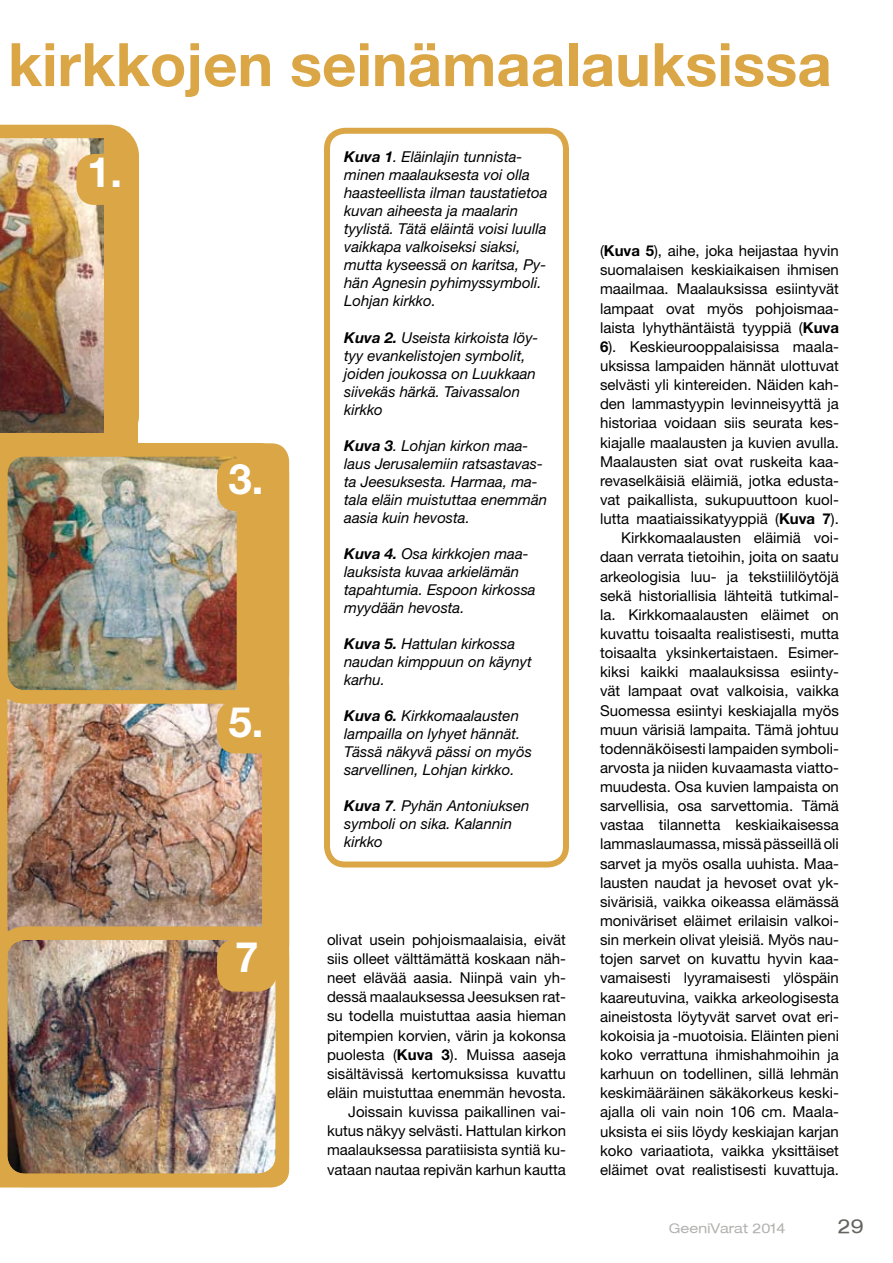
<style>
.page{position:relative;width:893px;height:1263px;background:#fff}
.page>*{position:absolute;margin:0;border:0;box-sizing:border-box;transform-origin:0 0}
.t1{font:700 60px "Helvetica Neue LT Std";color:#dba646}
.t2{font:700 42px "Helvetica Neue LT Std";color:#fff}
.t3{font:19.5px "Helvetica Neue Extended";color:#64645e}
.t4{font:15px/19.2px "Helvetica Neue LT Std";color:#000;text-align:right}
.t5{font:italic 15px/18px "Helvetica Neue LT Std";color:#000}
.t6{font:13.5px "Helvetica Neue Extended";color:#b1b2b0}
.s1{font-weight:700}
</style>
<div class="page">
<img style="left:0;top:125px;width:139px;height:318px">
<div style="left:324px;top:128px;width:245px;height:739px;border:6px solid #dba646;border-radius:18px"></div>
<img style="left:0;top:678px;width:290px;height:274px">
<img style="left:0;top:926px;width:289px;height:261px">
<img style="left:0;top:443px;width:289px;height:261px">
<div style="left:218px;top:459px;width:58px;height:51px;background:#dba646;border-radius:18px"></div>
<div style="left:217px;top:458px;width:60px;height:53px;border:2px solid #dba646;border-radius:18px"></div>
<div style="left:218px;top:702px;width:58px;height:51px;background:#dba646;border-radius:18px"></div>
<div style="left:217px;top:701px;width:60px;height:52px;border:2px solid #dba646;border-radius:18px"></div>
<div style="left:218px;top:940px;width:58px;height:51px;background:#dba646;border-radius:18px"></div>
<div style="left:217px;top:939px;width:60px;height:52px;border:2px solid #dba646;border-radius:18px"></div>
<div style="left:76px;top:154px;width:59px;height:51px;background:#dba646;border-radius:18px"></div>
<h1 class="t1" style="left:8px;top:28px;width:826px">kirkkojen seinämaalauksissa</h1>
<h2 class="t2" style="left:87px;top:146px;width:37px">1.</h2>
<h2 class="t2" style="left:229px;top:453px;width:37px">3.</h2>
<h2 class="t2" style="left:229px;top:696px;width:37px">5.</h2>
<h2 class="t2" style="left:235px;top:931px;width:25px">7</h2>
<p class="t5" style="left:344px;top:148px;width:205px"><span class="s1">Kuva 1</span>. Eläinlajin tunnista&shy;minen maalauksesta voi olla haasteellista ilman taustatietoa kuvan aiheesta ja maalarin tyylistä. Tätä eläintä voisi luulla vaikkapa valkoiseksi siaksi, mutta kyseessä on karitsa, Py&shy;hän Agnesin pyhimyssymboli.<br>Lohjan kirkko.</p>
<p class="t5" style="left:344px;top:328px;width:196px"><span class="s1">Kuva 2.</span> Useista kirkoista löy&shy;tyy evankelistojen symbolit, joiden joukossa on Luukkaan siivekäs härkä. Taivassalon kirkko</p>
<p class="t5" style="left:344px;top:436px;width:204px"><span class="s1">Kuva 3</span>. Lohjan kirkon maa&shy;laus Jerusalemiin ratsastavas&shy;ta Jeesuksesta. Harmaa, ma&shy;tala eläin muistuttaa enemmän aasia kuin hevosta.</p>
<p class="t5" style="left:344px;top:544px;width:193px"><span class="s1">Kuva 4.</span> Osa kirkkojen maa&shy;lauksista kuvaa arkielämän tapahtumia. Espoon kirkossa myydään hevosta.</p>
<p class="t5" style="left:344px;top:634px;width:189px"><span class="s1">Kuva 5.</span> Hattulan kirkossa naudan kimppuun on käynyt karhu.</p>
<p class="t5" style="left:344px;top:706px;width:189px"><span class="s1">Kuva 6.</span> Kirkkomaalausten lampailla on lyhyet hännät.<br>Tässä näkyvä pässi on myös sarvellinen, Lohjan kirkko.</p>
<p class="t5" style="left:344px;top:796px;width:187px"><span class="s1">Kuva 7</span>. Pyhän Antoniuksen symboli on sika. Kalannin kirkko</p>
<p class="t4" style="left:327px;top:930px;width:240px">olivat usein pohjoismaalaisia, eivät siis olleet välttämättä koskaan näh&shy;neet elävää aasia. Niinpä vain yh&shy;dessä maalauksessa Jeesuksen rat&shy;su todella muistuttaa aasia hieman pitempien korvien, värin ja kokonsa puolesta (<span class="s1">Kuva 3</span>). Muissa aaseja sisältävissä kertomuksissa kuvattu eläin muistuttaa enemmän hevosta.<br>Joissain kuvissa paikallinen vai&shy;kutus näkyy selvästi. Hattulan kirkon maalauksessa paratiisista syntiä ku&shy;vataan nautaa repivän karhun kautta</p>
<p class="t4" style="left:600px;top:241px;width:240px">(<span class="s1">Kuva 5</span>), aihe, joka heijastaa hyvin suomalaisen keskiaikaisen ihmisen maailmaa. Maalauksissa esiintyvät lampaat ovat myös pohjoismaa&shy;laista lyhythäntäistä tyyppiä (<span class="s1">Kuva 6</span>). Keskieurooppalaisissa maala&shy;uksissa lampaiden hännät ulottuvat selvästi yli kintereiden. Näiden kah&shy;den lammastyypin levinneisyyttä ja historiaa voidaan siis seurata kes&shy;kiajalle maalausten ja kuvien avulla.<br>Maalausten siat ovat ruskeita kaa&shy;revaselkäisiä eläimiä, jotka edusta&shy;vat paikallista, sukupuuttoon kuol&shy;lutta maatiaissikatyyppiä (<span class="s1">Kuva 7</span>).<br>Kirkkomaalausten eläimiä voi&shy;daan verrata tietoihin, joita on saatu arkeologisia luu- ja tekstiililöytöjä sekä historiallisia lähteitä tutkimal&shy;la. Kirkkomaalausten eläimet on kuvattu toisaalta realistisesti, mutta toisaalta yksinkertaistaen. Esimer&shy;kiksi kaikki maalauksissa esiinty&shy;vät lampaat ovat valkoisia, vaikka Suomessa esiintyi keskiajalla myös muun värisiä lampaita. Tämä johtuu todennäköisesti lampaiden symboli&shy;arvosta ja niiden kuvaamasta viatto&shy;muudesta. Osa kuvien lampaista on sarvellisia, osa sarvettomia. Tämä vastaa tilannetta keskiaikaisessa lammaslaumassa, missä pässeillä oli sarvet ja myös osalla uuhista. Maa&shy;lausten naudat ja hevoset ovat yk&shy;sivärisiä, vaikka oikeassa elämässä moniväriset eläimet erilaisin valkoi&shy;sin merkein olivat yleisiä. Myös nau&shy;tojen sarvet on kuvattu hyvin kaa&shy;vamaisesti lyyramaisesti ylöspäin kaareutuvina, vaikka arkeologisesta aineistosta löytyvät sarvet ovat eri&shy;kokoisia ja -muotoisia. Eläinten pieni koko verrattuna ihmishahmoihin ja karhuun on todellinen, sillä lehmän keskimääräinen säkäkorkeus keski&shy;ajalla oli vain noin 106 cm. Maala&shy;uksista ei siis löydy keskiajan karjan koko variaatiota, vaikka yksittäiset eläimet ovat realistisesti kuvattuja.</p>
<p class="t6" style="left:669px;top:1220px;width:118px">GeeniVarat 2014</p>
<h3 class="t3" style="left:838px;top:1214px;width:28px">29</h3>
</div>
